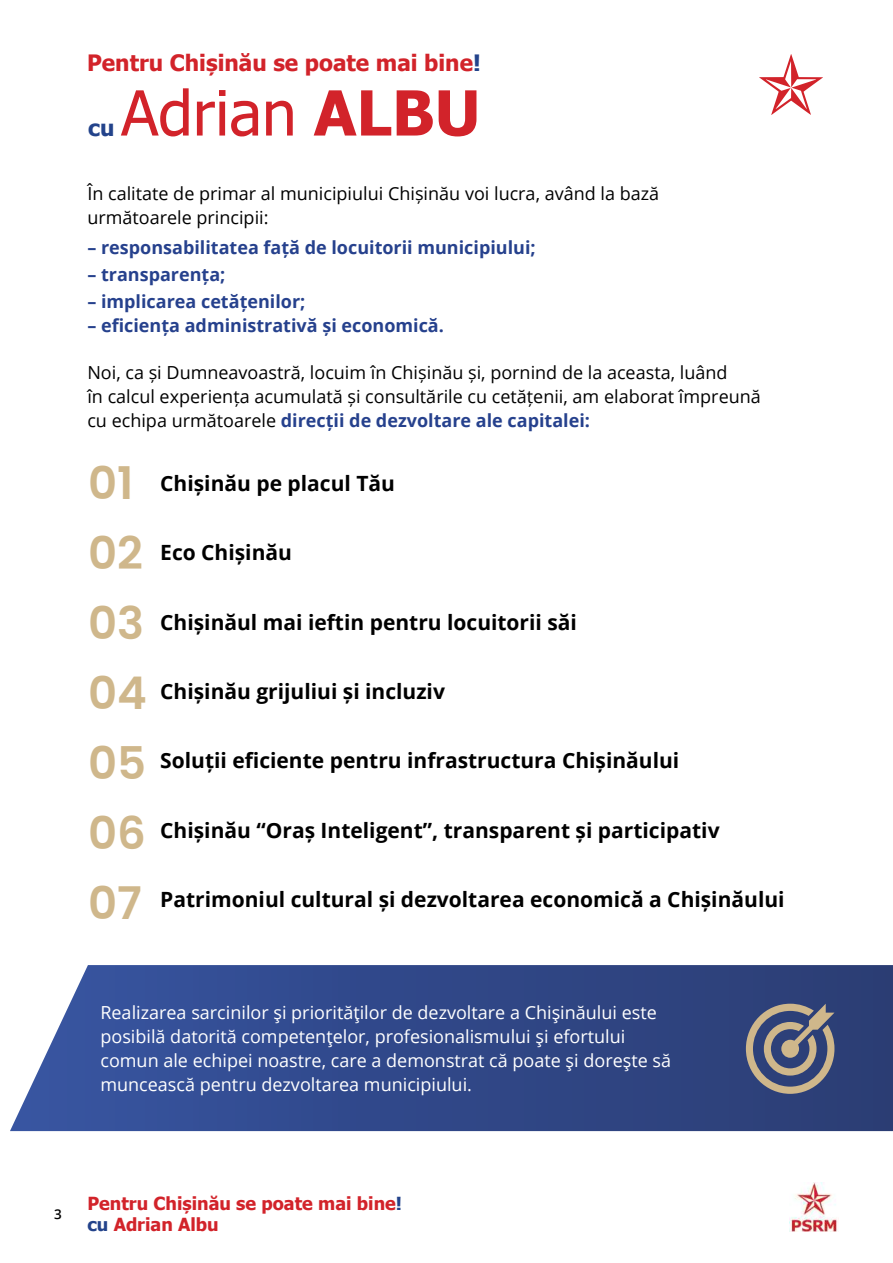
<style>
.page{position:relative;width:893px;height:1263px;background:#fff}
.page>*{position:absolute;margin:0;border:0;box-sizing:border-box;transform-origin:0 0}
.t1{font:62.1px "Tahoma";color:#d2232a}
.t2{font:700 22.5px "Tahoma";color:#d2232a}
.t3{font:700 22.5px "Tahoma";color:#23438b}
.t4{font:700 21px "Open Sans";color:#000}
.t5{font:18px/24px "Open Sans";color:#000}
.t6{font:18px/24px "Open Sans";color:#fff}
.t7{font:700 18px "Open Sans";color:#26418d}
.t8{font:700 18px/21px "Tahoma";color:#d2232a}
.t9{font:600 13.5px "Open Sans";color:#000}
.s1{color:#23438b}
.s2{font-weight:700}
.s3{font-weight:700;color:#26418d}
.s4{font-family:"Poppins";font-weight:600;font-size:45px;color:#cfb78b}
</style>
<div class="page">
<img style="left:790px;top:1183px;width:48px;height:49px">
<svg style="left:10px;top:965px;width:883px;height:166px;background:#3a508e"></svg>
<svg style="left:746px;top:1004px;width:88px;height:90px;background:#707180"></svg>
<svg style="left:759px;top:54px;width:64px;height:61px"></svg>
<p class="t2" style="left:87px;top:47px;width:395px">Pentru Chișinău se poate mai bine<span class="s1">!</span></p>
<h1 class="t1" style="left:121px;top:71px;width:361px">Adrian <span class="s2">ALBU</span></h1>
<p class="t3" style="left:88px;top:112px;width:28px">cu</p>
<p class="t5" style="left:87px;top:181px;width:573px">În calitate de primar al municipiului Chișinău voi lucra, având la bază următoarele principii:</p>
<p class="t7" style="left:87px;top:235px;width:450px">– responsabilitatea față de locuitorii municipiului;</p>
<p class="t7" style="left:87px;top:262px;width:140px">– transparența;</p>
<p class="t7" style="left:87px;top:289px;width:220px">– implicarea cetățenilor;</p>
<p class="t7" style="left:87px;top:313px;width:358px">– eficiența administrativă și economică.</p>
<p class="t5" style="left:87px;top:360px;width:675px">Noi, ca și Dumneavoastră, locuim în Chișinău și, pornind de la aceasta, luând<br>în calcul experiența acumulată și consultările cu cetățenii, am elaborat împreună cu echipa următoarele <span class="s3">direcții de dezvoltare ale capitalei:</span></p>
<p class="t4" style="left:88px;top:468px;width:308px"><span class="s4">01</span> Chișinău pe placul Tău</p>
<p class="t4" style="left:88px;top:538px;width:205px"><span class="s4">02</span> Eco Chișinău</p>
<p class="t4" style="left:88px;top:607px;width:490px"><span class="s4">03</span> Chișinăul mai ieftin pentru locuitorii săi</p>
<p class="t4" style="left:88px;top:676px;width:358px"><span class="s4">04</span> Chișinău grijuliui și incluziv</p>
<p class="t4" style="left:88px;top:746px;width:593px"><span class="s4">05</span> Soluții eficiente pentru infrastructura Chișinăului</p>
<p class="t4" style="left:88px;top:815px;width:633px"><span class="s4">06</span> Chișinău “Oraș Inteligent”, transparent și participativ</p>
<p class="t4" style="left:88px;top:885px;width:698px"><span class="s4">07</span> Patrimoniul cultural și dezvoltarea economică a Chișinăului</p>
<p class="t6" style="left:100px;top:1000px;width:572px">Realizarea sarcinilor și priorităților de dezvoltare a Chișinăului este posibilă datorită competențelor, profesionalismului și efortului comun ale echipei noastre, care a demonstrat că poate și dorește să muncească pentru dezvoltarea municipiului.</p>
<p class="t9" style="left:54px;top:1204px;width:9px">3</p>
<p class="t8" style="left:87px;top:1192px;width:316px">Pentru Chișinău se poate mai bine<span class="s1">! cu</span> Adrian Albu</p>
</div>
